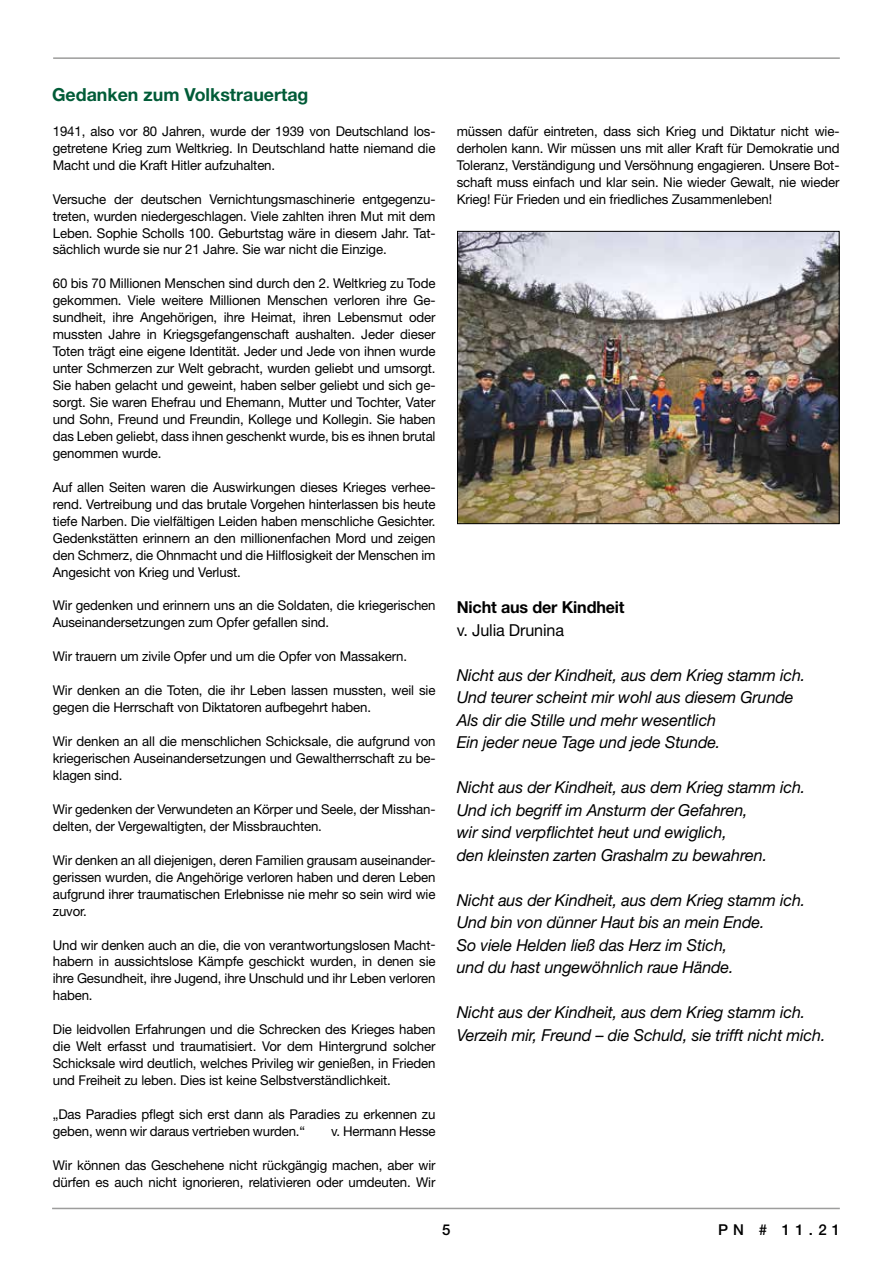
<style>
.page{position:relative;width:893px;height:1263px;background:#fff}
.page>*{position:absolute;margin:0;border:0;box-sizing:border-box;transform-origin:0 0}
.t1{font:700 18px "Helvetica Neue LT Std";color:#005b37}
.t2{font:italic 16.5px/22.5px "Helvetica Neue LT Std";letter-spacing:-.01em;color:#000}
.t3{font:700 16.5px "Helvetica Neue LT Std";letter-spacing:-.01em;color:#000}
.t4{font:16.5px "Helvetica Neue LT Std";letter-spacing:-.01em;color:#000}
.t5{font:500 15px "Helvetica Neue LT Std";color:#000}
.t6{font:13.5px/17px "Helvetica Neue LT Std";letter-spacing:-.01em;color:#000;text-align:justify}
</style>
<div class="page">
<hr style="left:53px;top:57px;width:787px;height:2px;background:#9d9d9c">
<hr style="left:52px;top:1208px;width:788px;height:1px;background:#9d9d9c">
<img style="left:459px;top:233px;width:378px;height:289px">
<div style="left:457px;top:231px;width:382px;height:293px;border:1px solid #000"></div>
<h1 class="t1" style="left:52px;top:84px;width:258px">Gedanken zum Volkstrauertag</h1>
<p class="t6" style="left:53px;top:122px;width:384px">1941, also vor 80 Jahren, wurde der 1939 von Deutschland los&shy;getretene Krieg zum Weltkrieg. In Deutschland hatte niemand die Macht und die Kraft Hitler aufzuhalten.</p>
<p class="t6" style="left:53px;top:190px;width:384px">Versuche der deutschen Vernichtungsmaschinerie entgegenzu&shy;treten, wurden niedergeschlagen. Viele zahlten ihren Mut mit dem Leben. Sophie Scholls 100. Geburtstag wäre in diesem Jahr. Tat&shy;sächlich wurde sie nur 21 Jahre. Sie war nicht die Einzige.</p>
<p class="t6" style="left:53px;top:275px;width:384px">60 bis 70 Millionen Menschen sind durch den 2. Weltkrieg zu Tode gekommen. Viele weitere Millionen Menschen verloren ihre Ge&shy;sundheit, ihre Angehörigen, ihre Heimat, ihren Lebensmut oder mussten Jahre in Kriegsgefangenschaft aushalten. Jeder dieser Toten trägt eine eigene Identität. Jeder und Jede von ihnen wurde unter Schmerzen zur Welt gebracht, wurden geliebt und umsorgt.<br>Sie haben gelacht und geweint, haben selber geliebt und sich ge&shy;sorgt. Sie waren Ehefrau und Ehemann, Mutter und Tochter, Vater und Sohn, Freund und Freundin, Kollege und Kollegin. Sie haben das Leben geliebt, dass ihnen geschenkt wurde, bis es ihnen brutal genommen wurde.</p>
<p class="t6" style="left:53px;top:478px;width:384px">Auf allen Seiten waren die Auswirkungen dieses Krieges verhee&shy;rend. Vertreibung und das brutale Vorgehen hinterlassen bis heute tiefe Narben. Die vielfältigen Leiden haben menschliche Gesichter.<br>Gedenkstätten erinnern an den millionenfachen Mord und zeigen den Schmerz, die Ohnmacht und die Hilflosigkeit der Menschen im Angesicht von Krieg und Verlust.</p>
<p class="t6" style="left:53px;top:597px;width:384px">Wir gedenken und erinnern uns an die Soldaten, die kriegerischen<br>Auseinandersetzungen zum Opfer gefallen sind.</p>
<p class="t6" style="left:53px;top:648px;width:356px">Wir trauern um zivile Opfer und um die Opfer von Massakern.</p>
<p class="t6" style="left:53px;top:682px;width:384px">Wir denken an die Toten, die ihr Leben lassen mussten, weil sie gegen die Herrschaft von Diktatoren aufbegehrt haben.</p>
<p class="t6" style="left:53px;top:733px;width:384px">Wir denken an all die menschlichen Schicksale, die aufgrund von kriegerischen Auseinandersetzungen und Gewaltherrschaft zu be&shy;klagen sind.</p>
<p class="t6" style="left:53px;top:800px;width:384px">Wir gedenken der Verwundeten an Körper und Seele, der Misshan&shy;delten, der Vergewaltigten, der Missbrauchten.</p>
<p class="t6" style="left:53px;top:851px;width:384px">Wir denken an all diejenigen, deren Familien grausam auseinander&shy;gerissen wurden, die Angehörige verloren haben und deren Leben aufgrund ihrer traumatischen Erlebnisse nie mehr so sein wird wie zuvor.</p>
<p class="t6" style="left:53px;top:936px;width:384px">Und wir denken auch an die, die von verantwortungslosen Macht&shy;habern in aussichtslose Kämpfe geschickt wurden, in denen sie ihre Gesundheit, ihre Jugend, ihre Unschuld und ihr Leben verloren haben.</p>
<p class="t6" style="left:53px;top:1021px;width:384px">Die leidvollen Erfahrungen und die Schrecken des Krieges haben die Welt erfasst und traumatisiert. Vor dem Hintergrund solcher Schicksale wird deutlich, welches Privileg wir genießen, in Frieden und Freiheit zu leben. Dies ist keine Selbstverständlichkeit.</p>
<p class="t6" style="left:53px;top:1105px;width:384px">„Das Paradies pflegt sich erst dann als Paradies zu erkennen zu geben, wenn wir daraus vertrieben wurden.“</p>
<p class="t6" style="left:331px;top:1122px;width:106px">v. Hermann Hesse</p>
<p class="t6" style="left:53px;top:1156px;width:384px">Wir können das Geschehene nicht rückgängig machen, aber wir dürfen es auch nicht ignorieren, relativieren oder umdeuten. Wir</p>
<p class="t6" style="left:457px;top:122px;width:384px">müssen dafür eintreten, dass sich Krieg und Diktatur nicht wie&shy;derholen kann. Wir müssen uns mit aller Kraft für Demokratie und Toleranz, Verständigung und Versöhnung engagieren. Unsere Bot&shy;schaft muss einfach und klar sein. Nie wieder Gewalt, nie wieder Krieg! Für Frieden und ein friedliches Zusammenleben!</p>
<p class="t3" style="left:457px;top:597px;width:169px">Nicht aus der Kindheit</p>
<p class="t4" style="left:457px;top:620px;width:109px">v. Julia Drunina</p>
<p class="t2" style="left:457px;top:663px;width:350px">Nicht aus der Kindheit, aus dem Krieg stamm ich.<br>Und teurer scheint mir wohl aus diesem Grunde Als dir die Stille und mehr wesentlich<br>Ein jeder neue Tage und jede Stunde.</p>
<p class="t2" style="left:457px;top:776px;width:350px">Nicht aus der Kindheit, aus dem Krieg stamm ich.<br>Und ich begriff im Ansturm der Gefahren,<br>wir sind verpflichtet heut und ewiglich,<br>den kleinsten zarten Grashalm zu bewahren.</p>
<p class="t2" style="left:457px;top:888px;width:350px">Nicht aus der Kindheit, aus dem Krieg stamm ich.<br>Und bin von dünner Haut bis an mein Ende.<br>So viele Helden ließ das Herz im Stich,<br>und du hast ungewöhnlich raue Hände.</p>
<p class="t2" style="left:457px;top:1001px;width:370px">Nicht aus der Kindheit, aus dem Krieg stamm ich.<br>Verzeih mir, Freund – die Schuld, sie trifft nicht mich.</p>
<p class="t5" style="left:442px;top:1221px;width:10px">5</p>
<p class="t5" style="left:718px;top:1221px;width:124px">PN # 11.21</p>
</div>
